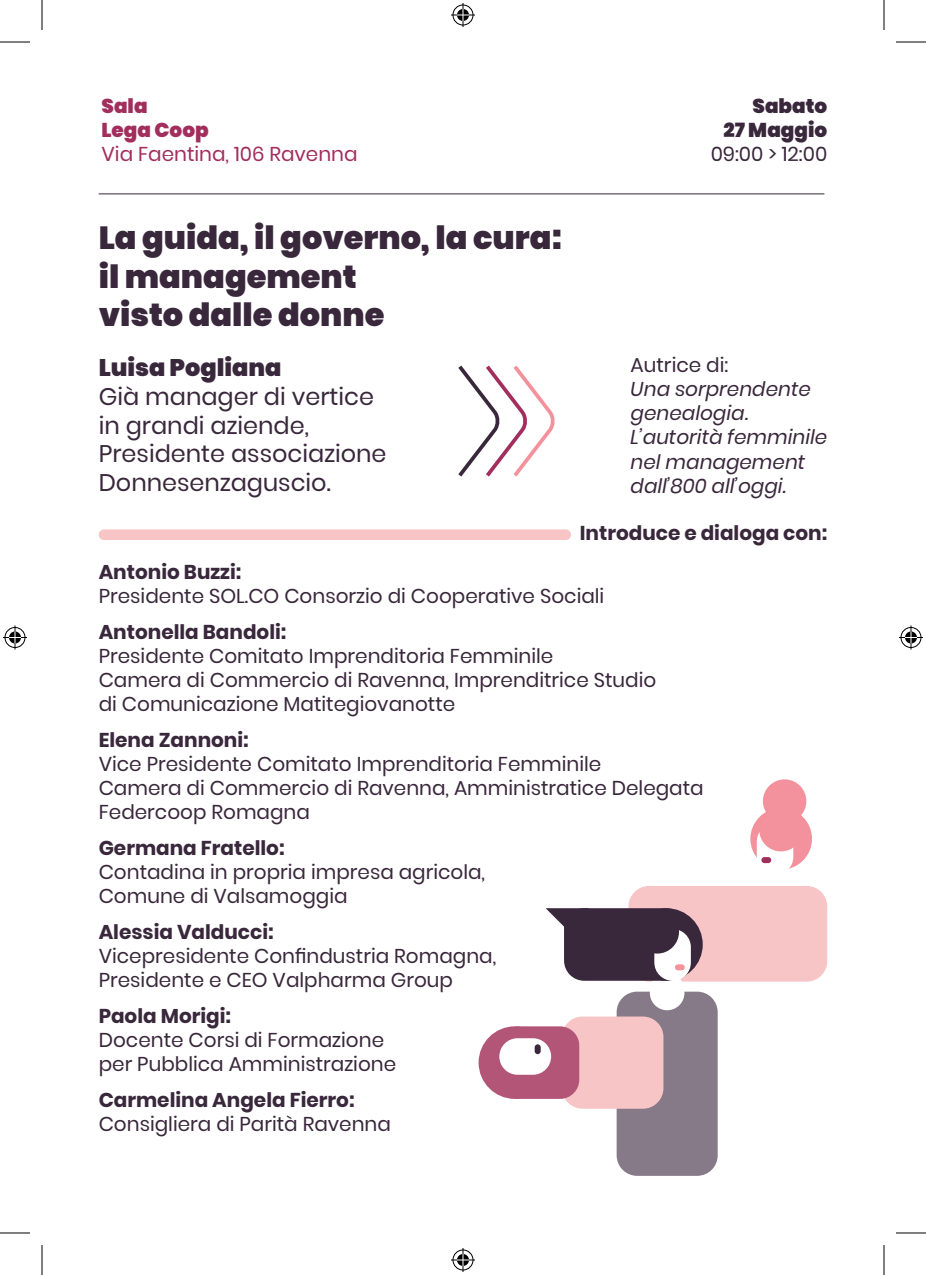
<style>
.page{position:relative;width:926px;height:1275px;background:#fff}
.page>*{position:absolute;margin:0;border:0;box-sizing:border-box;transform-origin:0 0}
.t1{font:900 32px/38.4px "Poppins";color:#39273b}
.t2{font:24px/28.8px "Poppins";color:#39273b}
.t3{font:900 24px "Poppins";color:#39273b}
.t4{font:20px/24px "Poppins";color:#39273b}
.t5{font:700 20px "Poppins";color:#39273b}
.t6{font:italic 20px/24px "Poppins";color:#39273b}
.t7{font:20px "Poppins";color:#a22e5d}
.t8{font:900 20px/24px "Poppins";color:#39273b;text-align:right}
.t9{font:900 20px/24px "Poppins";color:#a22e5d}
</style>
<div class="page">
<hr style="left:99px;top:193px;width:725px;height:1px;background:#39273b">
<div style="left:99px;top:529px;width:472px;height:11px;background:#f8c5c6;border-radius:5px"></div>
<svg style="left:458px;top:365px;width:97px;height:112px"></svg>
<div style="left:750px;top:808px;width:62px;height:61px;background:#f3929c;border-radius:50%"></div>
<div style="left:628px;top:886px;width:199px;height:95px;background:#f8c5c6;border-radius:21px"></div>
<div style="left:757px;top:823px;width:36px;height:52px;background:#fff;border-radius:18px"></div>
<div style="left:759px;top:808px;width:44px;height:43px;background:#f3929c;border-radius:50%"></div>
<div style="left:761px;top:857px;width:10px;height:6px;background:#a22e5d;border-radius:3px"></div>
<div style="left:763px;top:779px;width:43px;height:44px;background:#f3929c;border-radius:50%"></div>
<div style="left:617px;top:991px;width:101px;height:184px;background:#867a89;border-radius:21px"></div>
<div style="left:650px;top:973px;width:34px;height:37px;background:#fff;border-radius:17px"></div>
<div style="left:564px;top:908px;width:122px;height:72px;background:#39273b;border-radius:20px"></div>
<svg style="left:546px;top:908px;width:43px;height:21px"></svg>
<div style="left:630px;top:908px;width:73px;height:72px;background:#39273b;border-radius:50%"></div>
<div style="left:654px;top:929px;width:37px;height:51px;background:#fff;border-radius:18px"></div>
<div style="left:635px;top:910px;width:44px;height:43px;background:#39273b;border-radius:50%"></div>
<div style="left:675px;top:964px;width:10px;height:6px;background:#f3929c;border-radius:3px"></div>
<div style="left:562px;top:1016px;width:101px;height:92px;background:#f8c5c6;border-radius:21px"></div>
<div style="left:499px;top:1026px;width:80px;height:73px;background:#b35576;border-radius:19px"></div>
<div style="left:479px;top:1026px;width:72px;height:73px;background:#b35576;border-radius:50%"></div>
<div style="left:499px;top:1038px;width:52px;height:36px;background:#fff;border-radius:18px"></div>
<div style="left:535px;top:1044px;width:6px;height:10px;background:#39273b;border-radius:3px"></div>
<hr style="left:0;top:42px;width:30px;height:1px;background:#000">
<hr style="left:896px;top:42px;width:30px;height:1px;background:#000">
<hr style="left:0;top:1232px;width:30px;height:1px;background:#000">
<hr style="left:896px;top:1232px;width:30px;height:1px;background:#000">
<hr style="left:42px;top:0;width:1px;height:30px;background:#000">
<hr style="left:42px;top:1245px;width:1px;height:30px;background:#000">
<hr style="left:884px;top:0;width:1px;height:30px;background:#000">
<hr style="left:884px;top:1245px;width:1px;height:30px;background:#000">
<svg style="left:451px;top:3px;width:24px;height:24px"></svg>
<svg style="left:451px;top:1248px;width:24px;height:24px"></svg>
<svg style="left:3px;top:625px;width:24px;height:24px"></svg>
<svg style="left:899px;top:625px;width:24px;height:24px"></svg>
<p class="t9" style="left:102px;top:94px;width:109px">Sala<br>Lega Coop</p>
<p class="t7" style="left:102px;top:142px;width:258px">Via Faentina, 106 Ravenna</p>
<p class="t8" style="left:723px;top:94px;width:105px">Sabato<br>27 Maggio</p>
<p class="t4" style="left:711px;top:142px;width:118px">09:00 &gt; 12:00</p>
<h1 class="t1" style="left:99px;top:219px;width:465px">La guida, il governo, la cura: il management<br>visto dalle donne</h1>
<p class="t3" style="left:99px;top:354px;width:184px">Luisa Pogliana</p>
<p class="t2" style="left:99px;top:382px;width:289px">Già manager di vertice in grandi aziende,<br>Presidente associazione<br>Donnesenzaguscio.</p>
<p class="t4" style="left:631px;top:353px;width:99px">Autrice di:</p>
<p class="t6" style="left:631px;top:377px;width:198px">Una sorprendente genealogia.<br>L’autorità femminile nel management dall’800 all’oggi.</p>
<p class="t5" style="left:580px;top:521px;width:249px">Introduce e dialoga con:</p>
<p class="t5" style="left:99px;top:560px;width:144px">Antonio Buzzi:</p>
<p class="t4" style="left:99px;top:584px;width:507px">Presidente SOL.CO Consorzio di Cooperative Sociali</p>
<p class="t5" style="left:99px;top:620px;width:189px">Antonella Bandoli:</p>
<p class="t4" style="left:99px;top:644px;width:559px">Presidente Comitato Imprenditoria Femminile<br>Camera di Commercio di Ravenna, Imprenditrice Studio di Comunicazione Matitegiovanotte</p>
<p class="t5" style="left:99px;top:728px;width:152px">Elena Zannoni:</p>
<p class="t4" style="left:99px;top:752px;width:606px">Vice Presidente Comitato Imprenditoria Femminile<br>Camera di Commercio di Ravenna, Amministratice Delegata<br>Federcoop Romagna</p>
<p class="t5" style="left:99px;top:836px;width:187px">Germana Fratello:</p>
<p class="t4" style="left:99px;top:860px;width:388px">Contadina in propria impresa agricola,<br>Comune di Valsamoggia</p>
<p class="t5" style="left:99px;top:920px;width:177px">Alessia Valducci:</p>
<p class="t4" style="left:99px;top:944px;width:399px">Vicepresidente Confindustria Romagna,<br>Presidente e CEO Valpharma Group</p>
<p class="t5" style="left:99px;top:1004px;width:134px">Paola Morigi:</p>
<p class="t4" style="left:99px;top:1028px;width:299px">Docente Corsi di Formazione per Pubblica Amministrazione</p>
<p class="t5" style="left:99px;top:1088px;width:257px">Carmelina Angela Fierro:</p>
<p class="t4" style="left:99px;top:1112px;width:294px">Consigliera di Parità Ravenna</p>
</div>
